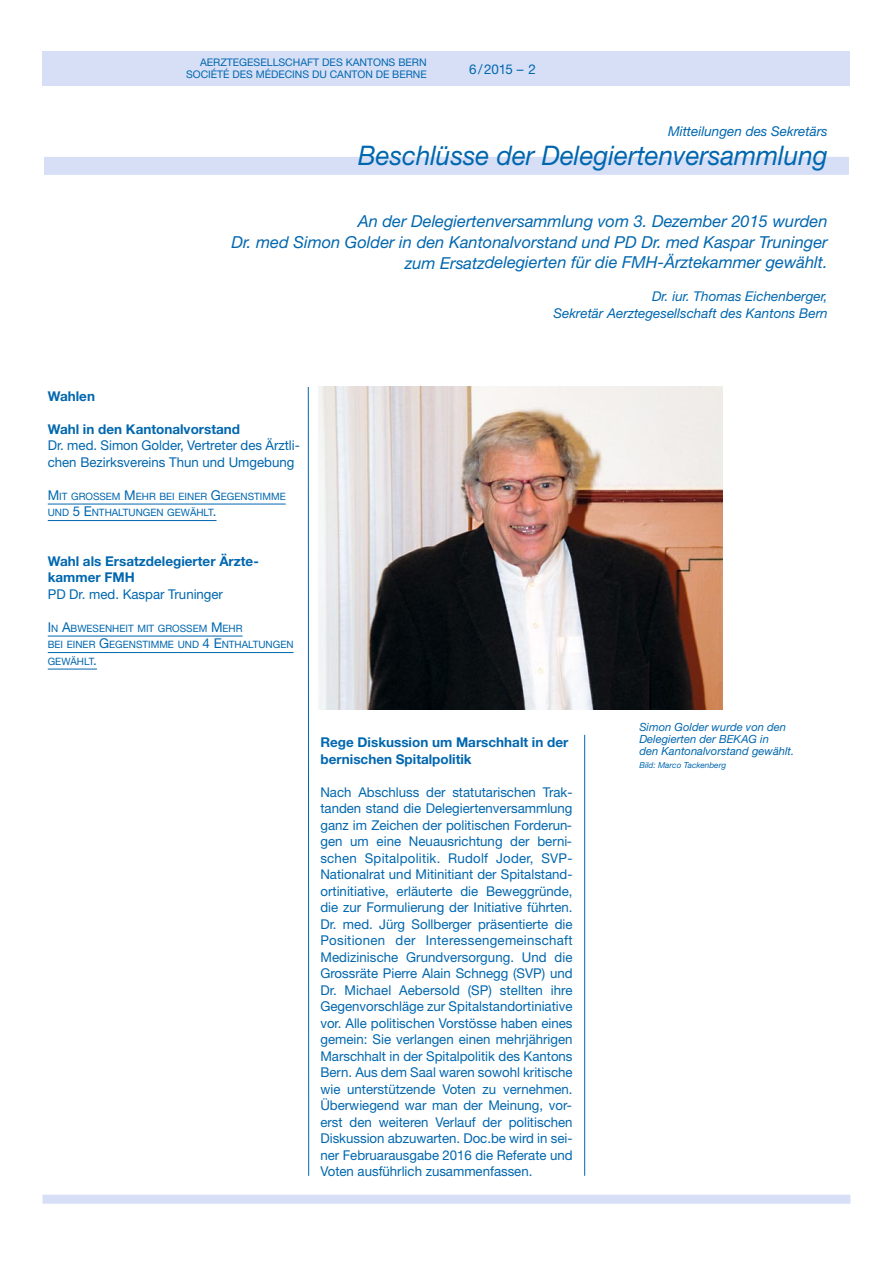
<style>
.page{position:relative;width:893px;height:1263px;background:#fff}
.page>*{position:absolute;margin:0;border:0;box-sizing:border-box;transform-origin:0 0}
.t1{font:italic 27px "Helvetica Neue LT";color:#0067af;scale:.96 1}
.t2{font:italic 16.5px/20.5px "Helvetica Neue LT";color:#0067af;text-align:right}
.t3{font:13.5px/16.5px "Helvetica Neue LT";color:#0067af}
.t4{font:700 13.5px/16.5px "Helvetica Neue LT";color:#0067af}
.t5{font:italic 13.5px/16.5px "Helvetica Neue LT";color:#0067af;text-align:right}
.t6{font:italic 11.25px/12.3px "Helvetica Neue LT";color:#0067af}
.t7{font:10.5px/12px "Helvetica Neue LT";color:#0067af;text-align:right}
.t8{font:10.2px/16.5px "Helvetica Neue LT";color:#0067af}
.t9{font:italic 8.25px "Helvetica Neue LT";color:#0067af}
.s1{font-size:13.5px}
</style>
<div class="page">
<div style="left:43px;top:1195px;width:807px;height:9px;background:#d7dff7"></div>
<div style="left:43px;top:51px;width:807px;height:34px;background:#d7dff7"></div>
<hr style="left:308px;top:387px;width:1px;height:789px;background:#0067af">
<hr style="left:584px;top:735px;width:1px;height:441px;background:#0067af">
<div style="left:44px;top:157px;width:805px;height:18px;background:#d7dff7"></div>
<hr style="left:48px;top:504px;width:238px;height:1px;background:#0067af">
<hr style="left:48px;top:520px;width:169px;height:1px;background:#0067af">
<hr style="left:48px;top:636px;width:195px;height:1px;background:#0067af">
<hr style="left:48px;top:652px;width:246px;height:1px;background:#0067af">
<hr style="left:48px;top:669px;width:49px;height:1px;background:#0067af">
<img style="left:319px;top:387px;width:404px;height:323px">
<p class="t7" style="left:186px;top:58px;width:242px">AERZTEGESELLSCHAFT DES KANTONS BERN<br>SOCIÉTÉ DES MÉDECINS DU CANTON DE BERNE</p>
<p class="t3" style="left:469px;top:62px;width:68px">6/2015 – 2</p>
<p class="t5" style="left:668px;top:125px;width:161px">Mitteilungen des Sekretärs</p>
<h1 class="t1" style="left:358px;top:146px;width:491px">Beschlüsse der Delegiertenversammlung</h1>
<p class="t2" style="left:231px;top:213px;width:598px">An der Delegiertenversammlung vom 3. Dezember 2015 wurden<br>Dr. med Simon Golder in den Kantonalvorstand und PD Dr. med Kaspar Truninger zum Ersatzdelegierten für die FMH-Ärztekammer gewählt.</p>
<p class="t5" style="left:553px;top:290px;width:276px">Dr. iur. Thomas Eichenberger,<br>Sekretär Aerztegesellschaft des Kantons Bern</p>
<p class="t4" style="left:48px;top:389px;width:49px">Wahlen</p>
<p class="t4" style="left:48px;top:422px;width:194px">Wahl in den Kantonalvorstand</p>
<p class="t3" style="left:48px;top:438px;width:254px">Dr. med. Simon Golder, Vertreter des Ärztli&shy;chen Bezirksvereins Thun und Umgebung</p>
<p class="t8" style="left:48px;top:489px;width:239px"><span class="s1">M</span>IT GROSSEM <span class="s1">M</span>EHR BEI EINER <span class="s1">G</span>EGENSTIMME<br>UND <span class="s1">5 E</span>NTHALTUNGEN GEWÄHLT<span class="s1">.</span></p>
<p class="t4" style="left:48px;top:554px;width:213px">Wahl als Ersatzdelegierter Ärzte&shy;kammer FMH</p>
<p class="t3" style="left:48px;top:587px;width:177px">PD Dr. med. Kaspar Truninger</p>
<p class="t8" style="left:48px;top:621px;width:247px"><span class="s1">I</span>N <span class="s1">A</span>BWESENHEIT MIT GROSSEM <span class="s1">M</span>EHR<br>BEI EINER <span class="s1">G</span>EGENSTIMME UND <span class="s1">4 E</span>NTHALTUNGEN<br>GEWÄHLT<span class="s1">.</span></p>
<p class="t4" style="left:320px;top:735px;width:250px">Rege Diskussion um Marschhalt in der bernischen Spitalpolitik</p>
<p class="t3" style="left:320px;top:785px;width:254px;text-align:justify">Nach Abschluss der statutarischen Trak&shy;tanden stand die Delegiertenversammlung ganz im Zeichen der politischen Forderun&shy;gen um eine Neuausrichtung der berni&shy;schen Spitalpolitik. Rudolf Joder, SVP-Nationalrat und Mitinitiant der Spitalstand&shy;ortinitiative, erläuterte die Beweggründe, die zur Formulierung der Initiative führten.<br>Dr. med. Jürg Sollberger präsentierte die Positionen der Interessengemeinschaft Medizinische Grundversorgung. Und die Grossräte Pierre Alain Schnegg (SVP) und Dr. Michael Aebersold (SP) stellten ihre Gegenvorschläge zur Spitalstandortiniative vor. Alle politischen Vorstösse haben eines gemein: Sie verlangen einen mehrjährigen Marschhalt in der Spitalpolitik des Kantons Bern. Aus dem Saal waren sowohl kritische wie unterstützende Voten zu vernehmen.<br>Überwiegend war man der Meinung, vor&shy;erst den weiteren Verlauf der politischen Diskussion abzuwarten. Doc.be wird in sei&shy;ner Februarausgabe 2016 die Referate und Voten ausführlich zusammenfassen.</p>
<p class="t6" style="left:639px;top:722px;width:156px">Simon Golder wurde von den<br>Delegierten der BEKAG in<br>den Kantonalvorstand gewählt.</p>
<p class="t9" style="left:639px;top:762px;width:88px">Bild: Marco Tackenberg</p>
</div>
